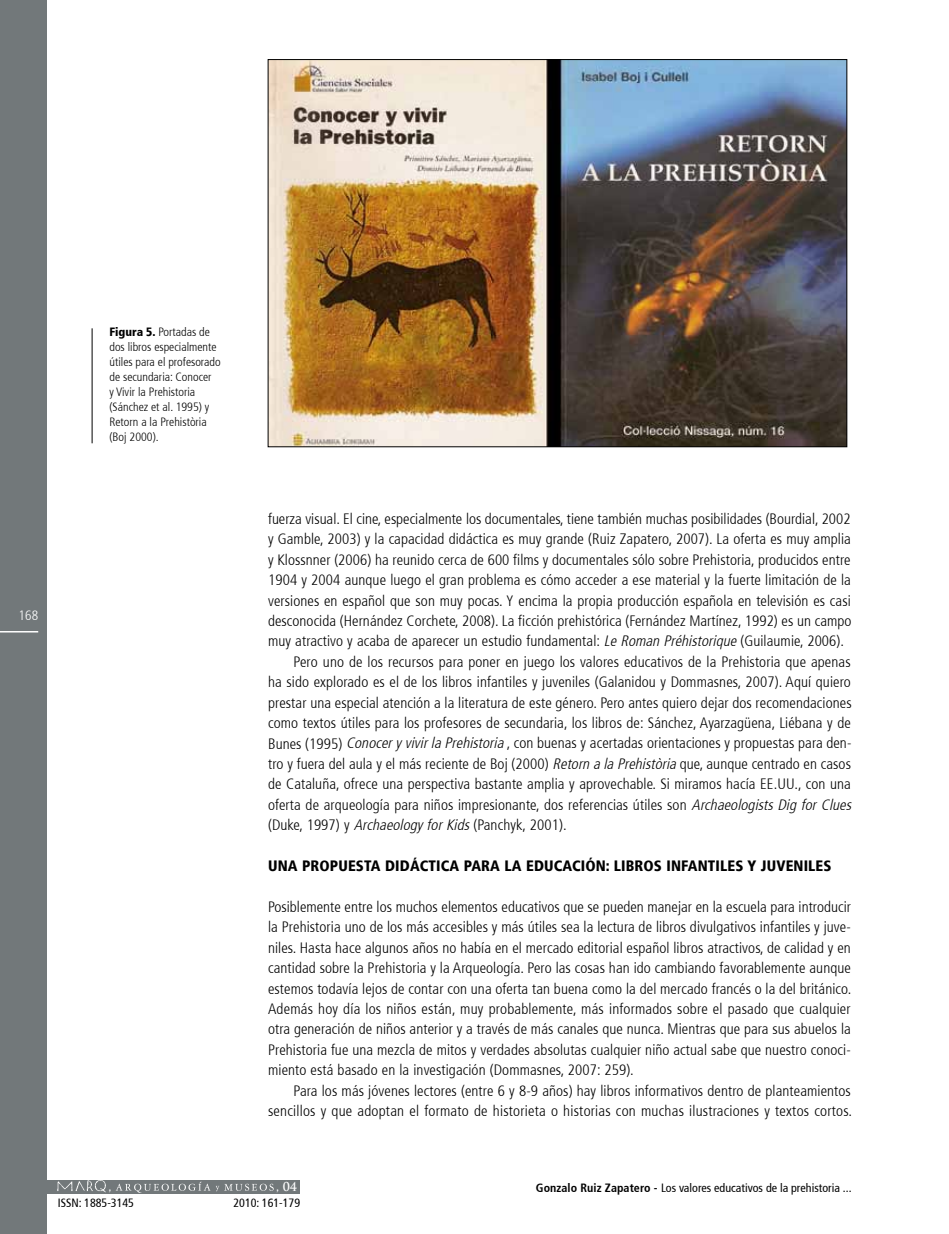
<style>
.page{position:relative;width:949px;height:1234px;background:#fff}
.page>*{position:absolute;margin:0;border:0;box-sizing:border-box;transform-origin:0 0}
.t1{font:300 condensed 15px/20.4px "Frutiger 47";letter-spacing:.005em;color:#000;text-align:justify}
.t2{font:900 condensed 15px "Frutiger 77";letter-spacing:.01em;color:#000}
.t3{font:300 condensed 13.5px "Frutiger 47";color:#fff}
.t4{font:300 condensed 12px/15px "Frutiger 47";color:#000}
.t5{font:condensed 12px "Frutiger 57";color:#000}
.t6{font:700 12px "Trajan Pro";color:#fff}
.s1{font-family:"Frutiger 77";font-weight:900}
.s2{font-style:italic}
.s3{font-family:"Frutiger 67";font-weight:700}
</style>
<div class="page">
<div style="left:0;top:0;width:47px;height:1233px;background:#72787a"></div>
<hr style="left:0;top:631px;width:38px;height:1px;background:#fff">
<div style="left:47px;top:1179px;width:252px;height:14px;background:#72787a"></div>
<img style="left:56px;top:1179px;width:55px;height:13px">
<svg style="left:115px;top:1181px;width:95px;height:11px"></svg>
<svg style="left:216px;top:1183px;width:57px;height:7px"></svg>
<img style="left:269px;top:61px;width:576px;height:384px">
<hr style="left:92px;top:328px;width:1px;height:115px;background:#000">
<p class="t4" style="left:109px;top:324px;width:112px"><span class="s1">Figura 5.</span> Portadas de dos libros especialmente útiles para el profesorado de secundaria: Conocer<br>y Vivir la Prehistoria (Sánchez et al. 1995) y<br>Retorn a la Prehistòria (Boj 2000).</p>
<p class="t3" style="left:19px;top:607px;width:21px">168</p>
<p class="t1" style="left:268px;top:508px;width:584px">fuerza visual. El cine, especialmente los documentales, tiene también muchas posibilidades (Bourdial, 2002</p>
<p class="t1" style="left:268px;top:529px;width:584px">y Gamble, 2003) y la capacidad didáctica es muy grande (Ruiz Zapatero, 2007). La oferta es muy amplia</p>
<p class="t1" style="left:268px;top:549px;width:584px">y Klossnner (2006) ha reunido cerca de 600 films y documentales sólo sobre Prehistoria, producidos entre</p>
<p class="t1" style="left:268px;top:569px;width:584px">1904 y 2004 aunque luego el gran problema es cómo acceder a ese material y la fuerte limitación de la</p>
<p class="t1" style="left:268px;top:590px;width:584px">versiones en español que son muy pocas. Y encima la propia producción española en televisión es casi</p>
<p class="t1" style="left:268px;top:610px;width:585px">desconocida (Hernández Corchete, 2008). La ficción prehistórica (Fernández Martínez, 1992) es un campo</p>
<p class="t1" style="left:268px;top:631px;width:577px">muy atractivo y acaba de aparecer un estudio fundamental: <span class="s2">LeRoman Préhistorique</span>(Guilaumie, 2006).</p>
<p class="t1" style="left:293px;top:651px;width:558px">Pero uno de los recursos para poner en juego los valores educativos de la Prehistoria que apenas</p>
<p class="t1" style="left:268px;top:672px;width:584px">ha sido explorado es el de los libros infantiles y juveniles (Galanidou y Dommasnes, 2007). Aquí quiero</p>
<p class="t1" style="left:268px;top:692px;width:585px">prestar una especial atención a la literatura de este género. Pero antes quiero dejar dos recomendaciones</p>
<p class="t1" style="left:268px;top:712px;width:584px">como textos útiles para los profesores de secundaria, los libros de: Sánchez, Ayarzagüena, Liébana y de</p>
<p class="t1" style="left:268px;top:733px;width:584px">Bunes (1995) <span class="s2">Conoceryvivirla Prehistoria</span> , con buenas y acertadas orientaciones y propuestas para den-</p>
<p class="t1" style="left:268px;top:753px;width:584px">tro y fuera del aula y el más reciente de Boj (2000) <span class="s2">Retorn a la Prehistòria</span> que, aunque centrado en casos</p>
<p class="t1" style="left:268px;top:774px;width:584px">de Cataluña, ofrece una perspectiva bastante amplia y aprovechable. Si miramos hacía EE.UU., con una</p>
<p class="t1" style="left:268px;top:794px;width:588px">oferta de arqueología para niños impresionante, dos referencias útiles son <span class="s2">Archaeologists Dig for Clues</span></p>
<p class="t1" style="left:268px;top:814px;width:300px">(Duke, 1997) y <span class="s2">ArchaeologyforKids</span>(Panchyk, 2001).</p>
<p class="t2" style="left:268px;top:856px;width:565px">UNA PROPUESTA DIDÁCTICA PARA LA EDUCACIÓN: LIBROS INFANTILES Y JUVENILES</p>
<p class="t1" style="left:268px;top:896px;width:584px">Posiblemente entre los muchos elementos educativos que se pueden manejar en la escuela para introducir la Prehistoria uno de los más accesibles y más útiles sea la lectura de libros divulgativos infantiles y juve&shy;niles. Hasta hace algunos años no había en el mercado editorial español libros atractivos, de calidad y en cantidad sobre la Prehistoria y la Arqueología. Pero las cosas han ido cambiando favorablemente aunque estemos todavía lejos de contar con una oferta tan buena como la del mercado francés o la del británico.<br>Además hoy día los niños están, muy probablemente, más informados sobre el pasado que cualquier otra generación de niños anterior y a través de más canales que nunca. Mientras que para sus abuelos la Prehistoria fue una mezcla de mitos y verdades absolutas cualquier niño actual sabe que nuestro conoci&shy;miento está basado en la investigación (Dommasnes, 2007: 259).</p>
<p class="t1" style="left:268px;top:1080px;width:585px;text-align:right">Para los más jóvenes lectores (entre 6 y 8-9 años) hay libros informativos dentro de planteamientos sencillos y que adoptan el formato de historieta o historias con muchas ilustraciones y textos cortos.</p>
<p class="t6" style="left:108px;top:1178px;width:4px">,</p>
<p class="t6" style="left:276px;top:1178px;width:23px">, 04</p>
<p class="t5" style="left:535px;top:1180px;width:317px"><span class="s3">Gonzalo Ruiz Zapatero -</span> Los valores educativos de la prehistoria ...</p>
<p class="t5" style="left:58px;top:1195px;width:78px">ISSN: 1885-3145</p>
<p class="t5" style="left:233px;top:1195px;width:68px">2010: 161-179</p>
</div>
